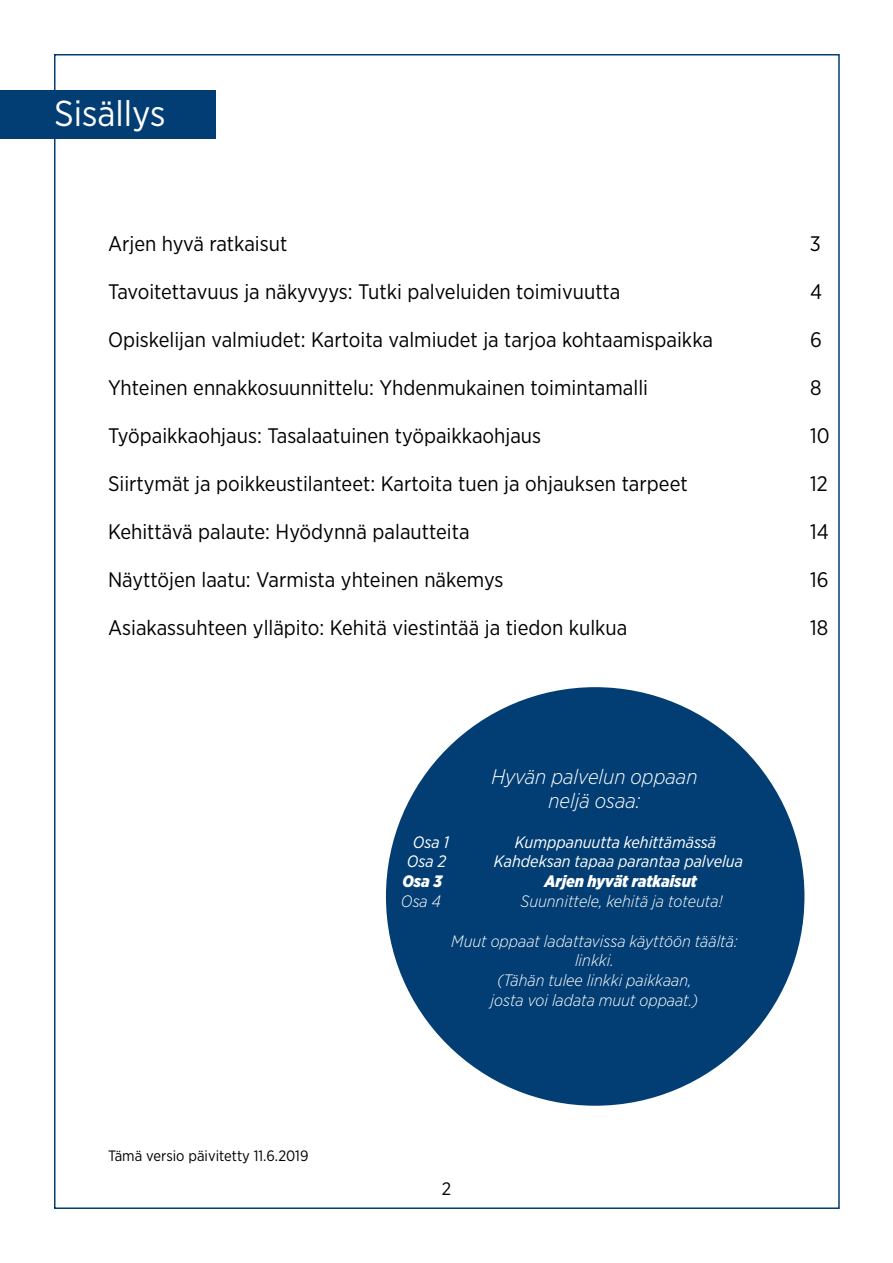
<style>
.page{position:relative;width:893px;height:1263px;background:#fff}
.page>*{position:absolute;margin:0;border:0;box-sizing:border-box;transform-origin:0 0}
.t1{font:36px "Gotham Narrow";color:#fff}
.t2{font:21px "Gotham Narrow";color:#000}
.t3{font:italic 300 21px "Gotham Narrow";color:#fff}
.t4{font:18px "Gotham Narrow";color:#000}
.t5{font:italic 300 16.5px "Gotham Narrow";color:#fff}
.t6{font:italic 16.5px "Gotham Narrow";color:#fff}
.t7{font:italic 900 16.5px "Gotham Narrow";color:#fff}
.t8{font:15px "Gotham Narrow";color:#000}
</style>
<div class="page">
<div style="left:0;top:90px;width:215px;height:48px;background:#023e73"></div>
<div style="left:386px;top:687px;width:418px;height:419px;background:#023e73;border-radius:50%"></div>
<p class="t1" style="left:54px;top:91px;width:113px">Sisällys</p>
<p class="t2" style="left:108px;top:231px;width:181px">Arjen hyvä ratkaisut</p>
<p class="t2" style="left:810px;top:231px;width:12px">3</p>
<p class="t2" style="left:108px;top:279px;width:514px">Tavoitettavuus ja näkyvyys: Tutki palveluiden toimivuutta</p>
<p class="t2" style="left:810px;top:279px;width:14px">4</p>
<p class="t2" style="left:108px;top:327px;width:607px">Opiskelijan valmiudet: Kartoita valmiudet ja tarjoa kohtaamispaikka</p>
<p class="t2" style="left:810px;top:327px;width:13px">6</p>
<p class="t2" style="left:108px;top:375px;width:542px">Yhteinen ennakkosuunnittelu: Yhdenmukainen toimintamalli</p>
<p class="t2" style="left:810px;top:375px;width:13px">8</p>
<p class="t2" style="left:108px;top:423px;width:435px">Työpaikkaohjaus: Tasalaatuinen työpaikkaohjaus</p>
<p class="t2" style="left:810px;top:423px;width:21px">10</p>
<p class="t2" style="left:108px;top:471px;width:581px">Siirtymät ja poikkeustilanteet: Kartoita tuen ja ohjauksen tarpeet</p>
<p class="t2" style="left:810px;top:471px;width:19px">12</p>
<p class="t2" style="left:108px;top:519px;width:363px">Kehittävä palaute: Hyödynnä palautteita</p>
<p class="t2" style="left:810px;top:519px;width:20px">14</p>
<p class="t2" style="left:108px;top:567px;width:397px">Näyttöjen laatu: Varmista yhteinen näkemys</p>
<p class="t2" style="left:810px;top:567px;width:20px">16</p>
<p class="t2" style="left:108px;top:615px;width:521px">Asiakassuhteen ylläpito: Kehitä viestintää ja tiedon kulkua</p>
<p class="t2" style="left:810px;top:615px;width:20px">18</p>
<p class="t3" style="left:491px;top:764px;width:208px">Hyvän palvelun oppaan</p>
<p class="t3" style="left:548px;top:788px;width:94px">neljä osaa:</p>
<p class="t8" style="left:108px;top:1146px;width:202px">Tämä versio päivitetty 11.6.2019</p>
<p class="t6" style="left:413px;top:831px;width:38px">Osa 1</p>
<p class="t6" style="left:515px;top:831px;width:203px">Kumppanuutta kehittämässä</p>
<p class="t6" style="left:407px;top:851px;width:41px">Osa 2</p>
<p class="t6" style="left:494px;top:851px;width:251px">Kahdeksan tapaa parantaa palvelua</p>
<p class="t7" style="left:402px;top:870px;width:41px">Osa 3</p>
<p class="t7" style="left:544px;top:870px;width:154px">Arjen hyvät ratkaisut</p>
<p class="t5" style="left:401px;top:891px;width:41px">Osa 4</p>
<p class="t5" style="left:520px;top:891px;width:204px">Suunnittele, kehitä ja toteuta!</p>
<p class="t5" style="left:451px;top:931px;width:288px">Muut oppaat ladattavissa käyttöön täältä:</p>
<p class="t5" style="left:575px;top:950px;width:40px">linkki.</p>
<p class="t5" style="left:497px;top:970px;width:196px">(Tähän tulee linkki paikkaan,</p>
<p class="t5" style="left:491px;top:990px;width:209px">josta voi ladata muut oppaat.)</p>
<p class="t4" style="left:442px;top:1177px;width:11px">2</p>
</div>
